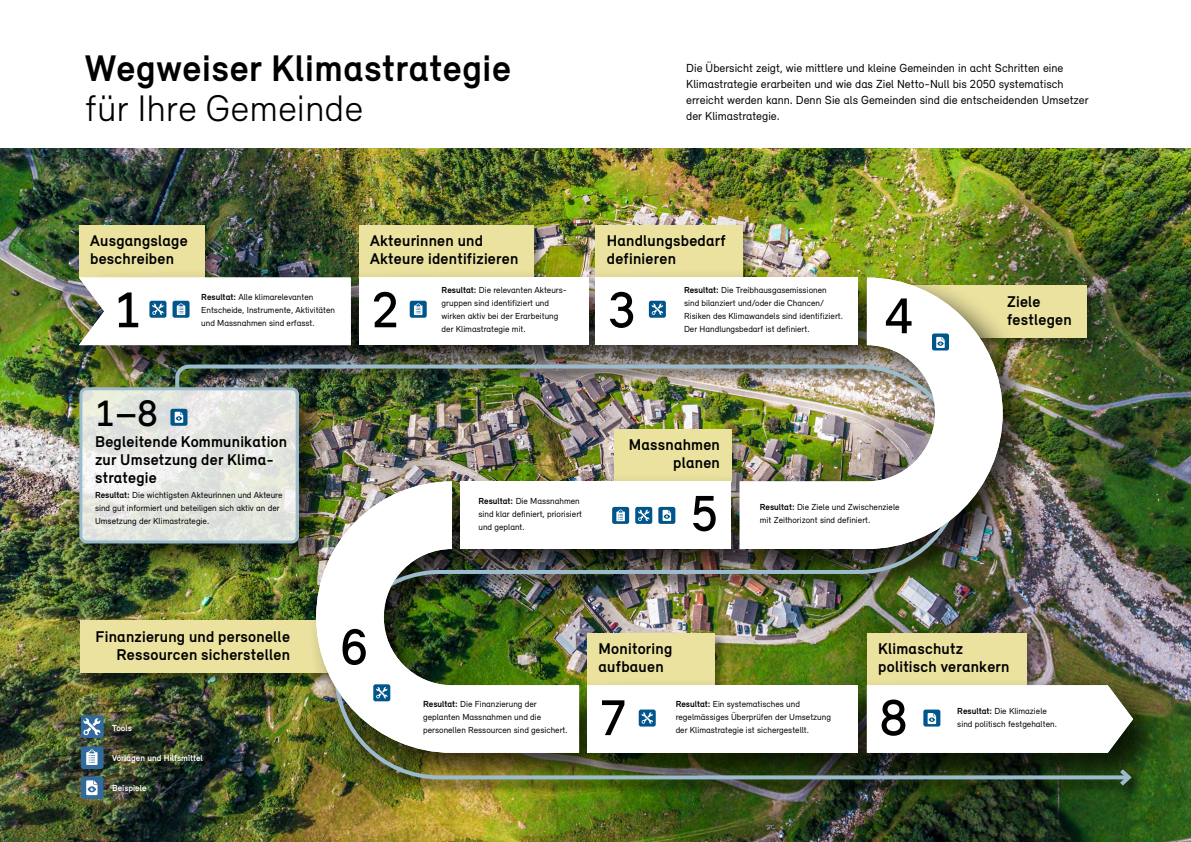
<style>
.page{position:relative;width:1191px;height:842px;background:#fff}
.page>*{position:absolute;margin:0;border:0;box-sizing:border-box;transform-origin:0 0}
.t1{font:500 52px "Relevant";color:#000}
.t2{font:700 38px "Relevant";letter-spacing:.015em;color:#000}
.t3{font:300 38px "Relevant";letter-spacing:.015em;color:#000}
.t4{font:500 38px "Relevant";color:#000}
.t5{font:700 16px/18px "Relevant";letter-spacing:.015em;color:#000}
.t6{font:12px/16px "Relevant";color:#000}
.t7{font:9px/13px "Relevant";color:#000}
.t8{font:700 9px "Relevant";color:#fff}
.s1{font-weight:700}
</style>
<div class="page">
<img style="left:0;top:148px;width:1191px;height:694px">
<div style="left:79px;top:225px;width:138px;height:65px;background:#000;opacity:.35"></div>
<div style="left:79px;top:225px;width:125px;height:52px;background:#ebe29f"></div>
<div style="left:595px;top:225px;width:160px;height:65px;background:#000;opacity:.35"></div>
<div style="left:595px;top:225px;width:148px;height:52px;background:#ebe29f"></div>
<div style="left:359px;top:225px;width:187px;height:65px;background:#000;opacity:.35"></div>
<div style="left:359px;top:225px;width:175px;height:52px;background:#ebe29f"></div>
<div style="left:73px;top:268px;width:1098px;height:526px;background:#000;opacity:.75"></div>
<div style="left:172px;top:361px;width:973px;height:439px;background:#000;opacity:.75"></div>
<img style="left:173px;top:363px;width:959px;height:418px">
<svg style="left:1115px;top:765px;width:19px;height:25px"></svg>
<div style="left:460px;top:481px;width:271px;height:68px;background:#fff"></div>
<img style="left:739px;top:277px;width:263px;height:272px">
<img style="left:316px;top:481px;width:263px;height:272px">
<div style="left:359px;top:277px;width:230px;height:68px;background:#fff"></div>
<div style="left:595px;top:277px;width:263px;height:68px;background:#fff"></div>
<div style="left:587px;top:685px;width:271px;height:68px;background:#fff"></div>
<div style="left:612px;top:507px;width:17px;height:17px;background:#00558b;border-radius:2px"></div>
<svg style="left:616px;top:510px;width:9px;height:11px"></svg>
<div style="left:649px;top:301px;width:17px;height:17px;background:#00558b;border-radius:2px"></div>
<svg style="left:651px;top:303px;width:12px;height:12px"></svg>
<div style="left:635px;top:507px;width:17px;height:17px;background:#00558b;border-radius:2px"></div>
<svg style="left:638px;top:509px;width:11px;height:12px"></svg>
<div style="left:373px;top:684px;width:17px;height:17px;background:#00558b;border-radius:2px"></div>
<svg style="left:376px;top:687px;width:12px;height:12px"></svg>
<div style="left:932px;top:333px;width:17px;height:17px;background:#00558b;border-radius:2px"></div>
<svg style="left:936px;top:337px;width:8px;height:11px"></svg>
<div style="left:638px;top:709px;width:18px;height:17px;background:#00558b;border-radius:2px"></div>
<svg style="left:641px;top:712px;width:12px;height:12px"></svg>
<svg style="left:867px;top:685px;width:266px;height:68px"></svg>
<div style="left:71px;top:379px;width:262px;height:198px;background:#000;opacity:.75"></div>
<svg style="left:81px;top:389px;width:218px;height:154px;background:#e5e7e2"></svg>
<svg style="left:170px;top:409px;width:17px;height:17px"></svg>
<svg style="left:175px;top:412px;width:8px;height:11px"></svg>
<div style="left:79px;top:387px;width:220px;height:156px;border:3px solid #9cbccd;border-radius:6px"></div>
<div style="left:81px;top:715px;width:23px;height:23px;background:#326a9c;border-radius:3px"></div>
<svg style="left:83px;top:718px;width:18px;height:18px"></svg>
<div style="left:81px;top:746px;width:23px;height:23px;background:#326a9c;border-radius:3px"></div>
<svg style="left:86px;top:749px;width:12px;height:16px"></svg>
<div style="left:81px;top:776px;width:23px;height:23px;background:#326a9c;border-radius:3px"></div>
<svg style="left:86px;top:780px;width:12px;height:15px"></svg>
<div style="left:658px;top:507px;width:17px;height:17px;background:#00558b;border-radius:2px"></div>
<svg style="left:662px;top:510px;width:9px;height:11px"></svg>
<div style="left:410px;top:301px;width:17px;height:17px;background:#00558b;border-radius:2px"></div>
<svg style="left:414px;top:303px;width:8px;height:12px"></svg>
<svg style="left:79px;top:277px;width:272px;height:68px"></svg>
<h2 class="t2" style="left:85px;top:45px;width:427px">Wegweiser Klimastrategie</h2>
<h2 class="t3" style="left:85px;top:85px;width:279px">für Ihre Gemeinde</h2>
<p class="t6" style="left:686px;top:60px;width:404px">Die Übersicht zeigt, wie mittlere und kleine Gemeinden in acht Schritten eine Klimastrategie erarbeiten und wie das Ziel Netto-Null bis 2050 systematisch erreicht werden kann. Denn Sie als Gemeinden sind die entscheidenden Umsetzer der Klimastrategie.</p>
<h3 class="t5" style="left:90px;top:231px;width:99px">Ausgangslage beschreiben</h3>
<h3 class="t5" style="left:607px;top:231px;width:120px">Handlungsbedarf definieren</h3>
<h3 class="t5" style="left:370px;top:231px;width:149px">Akteurinnen und<br>Akteure identifizieren</h3>
<p class="t7" style="left:201px;top:290px;width:135px"><span class="s1">Resultat:</span> Alle klimarelevanten<br>Entscheide, Instrumente, Aktivitäten und Massnahmen sind erfasst.</p>
<p class="t7" style="left:441px;top:283px;width:127px"><span class="s1">Resultat:</span> Die relevanten Akteurs&shy;gruppen sind identifiziert und wirken aktiv bei der Erarbeitung der Klimastrategie mit.</p>
<h1 class="t1" style="left:114px;top:278px;width:29px">1</h1>
<h1 class="t1" style="left:372px;top:278px;width:29px">2</h1>
<h1 class="t1" style="left:608px;top:278px;width:29px">3</h1>
<p class="t7" style="left:684px;top:283px;width:160px"><span class="s1">Resultat:</span> Die Treibhausgasemissionen sind bilanziert und/oder die Chancen/ Risiken des Klimawandels sind identifiziert.<br>Der Handlungsbedarf ist definiert.</p>
<h1 class="t1" style="left:885px;top:284px;width:29px">4</h1>
<h2 class="t4" style="left:95px;top:390px;width:64px">1–8</h2>
<h3 class="t5" style="left:95px;top:432px;width:194px">Begleitende Kommunikation zur Umsetzung der Klima&shy;strategie</h3>
<p class="t7" style="left:95px;top:489px;width:189px"><span class="s1">Resultat:</span> Die wichtigsten Akteurinnen und Akteure sind gut informiert und beteiligen sich aktiv an der<br>Umsetzung der Klimastrategie.</p>
<h3 class="t5" style="left:628px;top:435px;width:93px;text-align:right">Massnahmen planen</h3>
<h1 class="t1" style="left:691px;top:482px;width:29px">5</h1>
<p class="t7" style="left:478px;top:494px;width:105px"><span class="s1">Resultat:</span> Die Massnahmen sind klar definiert, priorisiert und geplant.</p>
<p class="t7" style="left:760px;top:500px;width:141px"><span class="s1">Resultat:</span> Die Ziele und Zwischenziele mit Zeithorizont sind definiert.</p>
<h3 class="t5" style="left:1007px;top:292px;width:66px">Ziele festlegen</h3>
<h3 class="t5" style="left:96px;top:627px;width:196px;text-align:right">Finanzierung und personelle<br>Ressourcen sicherstellen</h3>
<p class="t8" style="left:112px;top:722px;width:21px">Tools</p>
<p class="t8" style="left:112px;top:752px;width:92px">Vorlagen und Hilfsmittel</p>
<p class="t8" style="left:112px;top:782px;width:36px">Beispiele</p>
<h1 class="t1" style="left:340px;top:615px;width:29px">6</h1>
<h3 class="t5" style="left:598px;top:639px;width:75px">Monitoring aufbauen</h3>
<h3 class="t5" style="left:878px;top:639px;width:133px">Klimaschutz politisch verankern</h3>
<h1 class="t1" style="left:600px;top:686px;width:29px">7</h1>
<h1 class="t1" style="left:879px;top:686px;width:29px">8</h1>
<p class="t7" style="left:423px;top:698px;width:146px"><span class="s1">Resultat:</span> Die Finanzierung der geplanten Massnahmen und die personellen Ressourcen sind gesichert.</p>
<p class="t7" style="left:675px;top:698px;width:157px"><span class="s1">Resultat:</span> Ein systematisches und regelmässiges Überprüfen der Umsetzung der Klimastrategie ist sichergestellt.</p>
<p class="t7" style="left:957px;top:704px;width:101px"><span class="s1">Resultat:</span> Die Klimaziele sind politisch festgehalten.</p>
</div>
